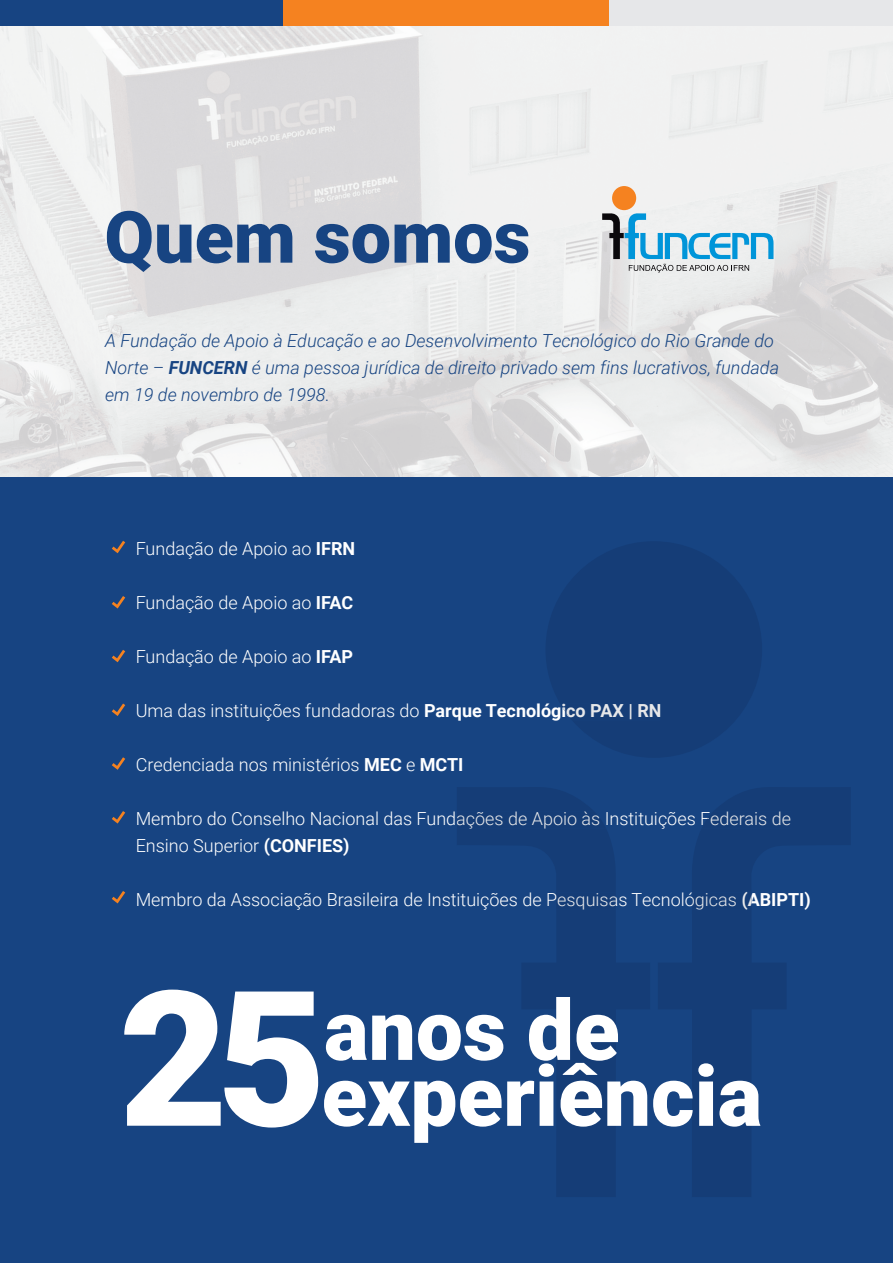
<style>
.page{position:relative;width:893px;height:1263px;background:#fff}
.page>*{position:absolute;margin:0;border:0;box-sizing:border-box;transform-origin:0 0}
.t1{font:900 188.7px "Roboto";color:#fff}
.t2{font:900 83.85px/65.8px "Roboto";color:#fff}
.t3{font:900 72px "Roboto";color:#174482}
.t4{font:300 18px "Roboto";color:#fff}
.t5{font:italic 300 18px/27px "Roboto";color:#174482}
.t6{font:300 18px "Roboto";color:#e6e7e9}
.s1{font-weight:700}
.s2{font-weight:700;color:#e6e7e9}
</style>
<div class="page">
<img style="left:0;top:25px;width:893px;height:453px">
<div style="left:0;top:478px;width:893px;height:785px;background:#174482"></div>
<svg style="left:546px;top:542px;width:216px;height:215px;fill:#153d77"></svg>
<div style="left:560px;top:703px;width:100px;height:17px;background:#153d77"></div>
<svg style="left:457px;top:787px;width:193px;height:410px"></svg>
<div style="left:457px;top:811px;width:149px;height:18px;background:#153d77"></div>
<div style="left:556px;top:892px;width:60px;height:18px;background:#153d77"></div>
<svg style="left:658px;top:787px;width:192px;height:410px"></svg>
<div style="left:701px;top:811px;width:90px;height:18px;background:#153d77"></div>
<div style="left:692px;top:892px;width:49px;height:18px;background:#153d77"></div>
<div style="left:742px;top:891px;width:9px;height:19px;background:#153d77"></div>
<svg style="left:112px;top:541px;width:13px;height:12px"></svg>
<svg style="left:112px;top:596px;width:13px;height:12px"></svg>
<svg style="left:112px;top:650px;width:13px;height:12px"></svg>
<svg style="left:112px;top:703px;width:13px;height:13px"></svg>
<svg style="left:112px;top:757px;width:13px;height:13px"></svg>
<svg style="left:112px;top:811px;width:13px;height:12px"></svg>
<svg style="left:112px;top:891px;width:13px;height:12px"></svg>
<div style="left:612px;top:186px;width:24px;height:24px;background:#f58220;border-radius:50%"></div>
<svg style="left:602px;top:213px;width:171px;height:59px"></svg>
<div style="left:0;top:0;width:283px;height:25px;background:#174482"></div>
<div style="left:283px;top:0;width:326px;height:25px;background:#f58220"></div>
<div style="left:609px;top:0;width:284px;height:25px;background:#e6e7e9"></div>
<h3 class="t3" style="left:104px;top:187px;width:428px">Quem somos</h3>
<p class="t5" style="left:105px;top:326px;width:676px">A Fundação de Apoio à Educação e ao Desenvolvimento Tecnológico do Rio Grande do<br>Norte – <span class="s1">FUNCERN</span> é uma pessoa jurídica de direito privado sem fins lucrativos, fundada em 19 de novembro de 1998.</p>
<p class="t4" style="left:136px;top:536px;width:221px">Fundação de Apoio ao <span class="s1">IFRN</span></p>
<p class="t4" style="left:136px;top:590px;width:219px">Fundação de Apoio ao <span class="s1">IFAC</span></p>
<p class="t4" style="left:136px;top:644px;width:219px">Fundação de Apoio ao <span class="s1">IFAP</span></p>
<p class="t4" style="left:136px;top:698px;width:527px">Uma das instituições fundadoras do <span class="s2">Parque Tecnológico PAX | RN</span></p>
<p class="t4" style="left:136px;top:752px;width:329px">Credenciada nos ministérios <span class="s1">MEC</span> e <span class="s1">MCTI</span></p>
<p class="t6" style="left:136px;top:806px;width:657px">Membro do Conselho Nacional das Fundações de Apoio às Instituições Federais de</p>
<p class="t4" style="left:136px;top:833px;width:215px">Ensino Superior <span class="s1">(CONFIES)</span></p>
<p class="t4" style="left:136px;top:887px;width:677px">Membro da Associação Brasileira de Instituições de Pesquisas Tecnológicas <span class="s2">(ABIPTI)</span></p>
<h1 class="t1" style="left:119px;top:926px;width:209px">25</h1>
<h2 class="t2" style="left:322px;top:994px;width:442px">anos de experiência</h2>
</div>
